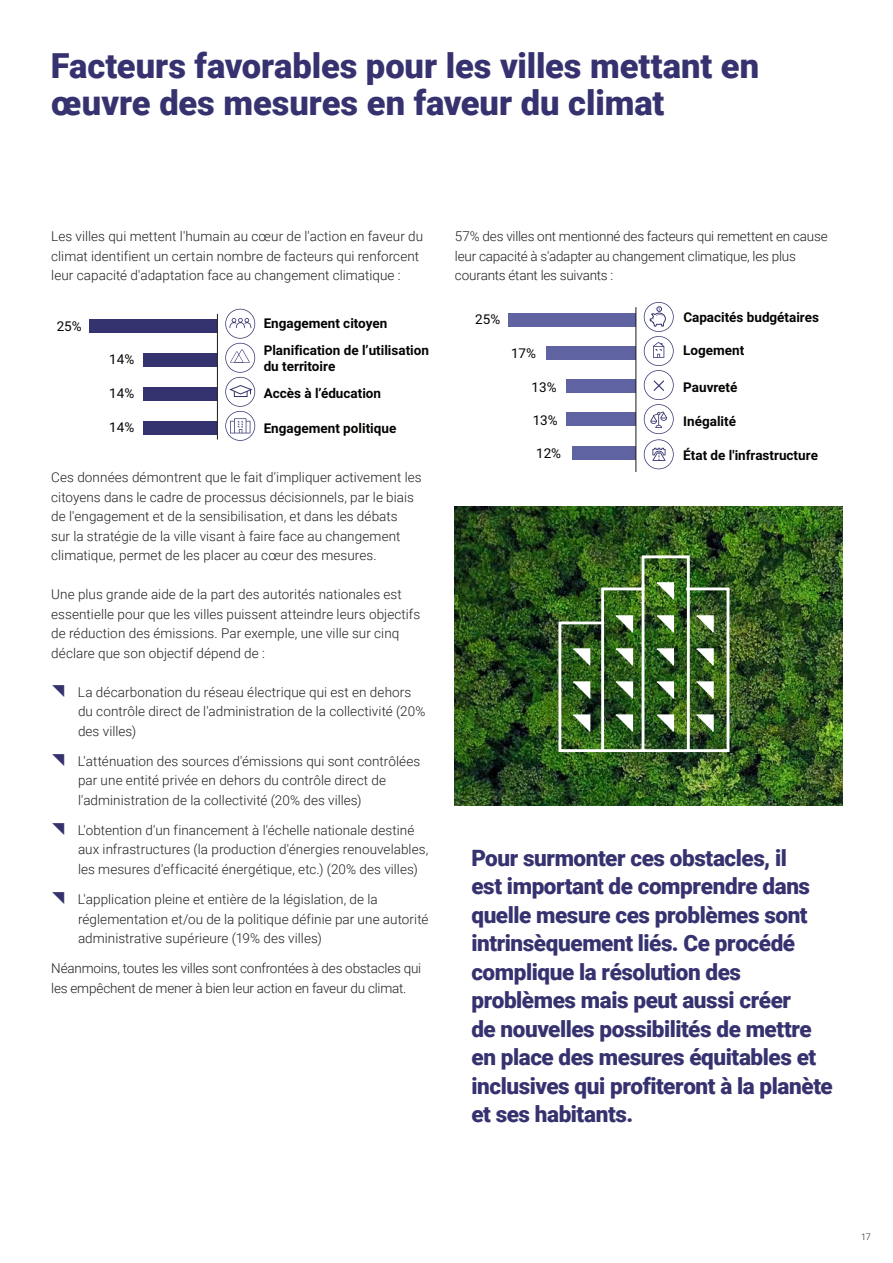
<style>
.page{position:relative;width:893px;height:1263px;background:#fff}
.page>*{position:absolute;margin:0;border:0;box-sizing:border-box;transform-origin:0 0}
.t1{font:900 34.5px/37.5px "Roboto";letter-spacing:-.005em;color:#36326f}
.t2{font:900 22.5px/28.5px "Roboto";letter-spacing:-.02em;color:#36326f}
.Body{font:300 13.5px/19.5px "Roboto";letter-spacing:.005em;color:#231f20}
.Bullet{font:300 13.5px/19.5px "Roboto";letter-spacing:.005em;color:#231f20}
.Body-2{font:300 13.5px/19.5px "Roboto";letter-spacing:-.015em;color:#231f20}
.t3{font:700 13.5px/16.2px "Roboto";color:#040503}
.t4{font:13.5px "Roboto";color:#040503}
.t5{font:300 9px "Roboto";color:#231f20}
</style>
<div class="page">
<img style="left:455px;top:506px;width:387px;height:299px">
<div style="left:642px;top:555px;width:48px;height:197px;border:3px solid #fff"></div>
<div style="left:558px;top:621px;width:46px;height:131px;border:3px solid #fff"></div>
<svg style="left:572px;top:647px;width:19px;height:20px"></svg>
<svg style="left:572px;top:681px;width:19px;height:19px"></svg>
<img style="left:600px;top:581px;width:131px;height:172px">
<svg style="left:572px;top:714px;width:19px;height:19px"></svg>
<div style="left:89px;top:320px;width:128px;height:13px;background:#34326f"></div>
<div style="left:143px;top:353px;width:74px;height:14px;background:#34326f"></div>
<div style="left:143px;top:387px;width:74px;height:13px;background:#34326f"></div>
<div style="left:143px;top:421px;width:74px;height:13px;background:#34326f"></div>
<hr style="left:217px;top:314px;width:1px;height:125px;background:#1a1a18">
<svg style="left:225px;top:309px;width:30px;height:132px"></svg>
<div style="left:508px;top:313px;width:128px;height:13px;background:#6063a2"></div>
<div style="left:546px;top:346px;width:90px;height:14px;background:#6063a2"></div>
<div style="left:567px;top:380px;width:69px;height:13px;background:#6063a2"></div>
<div style="left:567px;top:413px;width:69px;height:13px;background:#6063a2"></div>
<div style="left:572px;top:446px;width:64px;height:14px;background:#6063a2"></div>
<hr style="left:635px;top:307px;width:1px;height:165px;background:#1a1a18">
<svg style="left:644px;top:302px;width:30px;height:167px"></svg>
<h1 class="t1" style="left:51px;top:45px;width:710px">Facteurs favorables pour les villes mettant en œuvre des mesures en faveur du climat</h1>
<p class="Body" style="left:51px;top:226px;width:373px">Les villes qui mettent l'humain au cœur de l'action en faveur du climat identifient un certain nombre de facteurs qui renforcent leur capacité d'adaptation face au changement climatique :</p>
<p class="t4" style="left:57px;top:316px;width:27px">25%</p>
<p class="t3" style="left:264px;top:315px;width:125px">Engagement citoyen</p>
<p class="t4" style="left:109px;top:350px;width:27px">14%</p>
<p class="t4" style="left:109px;top:384px;width:27px">14%</p>
<p class="t4" style="left:109px;top:418px;width:27px">14%</p>
<p class="t3" style="left:264px;top:341px;width:167px">Planification de l’utilisation du territoire</p>
<p class="t3" style="left:264px;top:385px;width:119px">Accès à l’éducation</p>
<p class="t3" style="left:264px;top:419px;width:134px">Engagement politique</p>
<p class="Body" style="left:51px;top:467px;width:372px">Ces données démontrent que le fait d'impliquer activement les citoyens dans le cadre de processus décisionnels, par le biais de l'engagement et de la sensibilisation, et dans les débats<br>sur la stratégie de la ville visant à faire face au changement climatique, permet de les placer au cœur des mesures.</p>
<p class="Body" style="left:51px;top:584px;width:371px">Une plus grande aide de la part des autorités nationales est essentielle pour que les villes puissent atteindre leurs objectifs de réduction des émissions. Par exemple, une ville sur cinq déclare que son objectif dépend de :</p>
<p class="Bullet" style="left:78px;top:681px;width:349px">La décarbonation du réseau électrique qui est en dehors du contrôle direct de l'administration de la collectivité (20% des villes)</p>
<p class="Bullet" style="left:78px;top:751px;width:344px">L'atténuation des sources d'émissions qui sont contrôlées par une entité privée en dehors du contrôle direct de l'administration de la collectivité (20% des villes)</p>
<p class="Bullet" style="left:78px;top:820px;width:352px">L'obtention d'un financement à l'échelle nationale destiné aux infrastructures (la production d'énergies renouvelables, les mesures d'efficacité énergétique, etc.) (20% des villes)</p>
<p class="Bullet" style="left:78px;top:889px;width:352px">L'application pleine et entière de la législation, de la réglementation et/ou de la politique définie par une autorité administrative supérieure (19% des villes)</p>
<p class="Body-2" style="left:51px;top:958px;width:372px">Néanmoins, toutes les villes sont confrontées à des obstacles qui les empêchent de mener à bien leur action en faveur du climat.</p>
<p class="Body-2" style="left:455px;top:226px;width:374px">57% des villes ont mentionné des facteurs qui remettent en cause leur capacité à s'adapter au changement climatique, les plus courants étant les suivants :</p>
<p class="t4" style="left:475px;top:310px;width:27px">25%</p>
<p class="t3" style="left:683px;top:308px;width:137px">Capacités budgétaires</p>
<p class="t4" style="left:511px;top:343px;width:27px">17%</p>
<p class="t4" style="left:531px;top:377px;width:27px">13%</p>
<p class="t4" style="left:533px;top:410px;width:27px">13%</p>
<p class="t4" style="left:536px;top:444px;width:27px">12%</p>
<p class="t3" style="left:683px;top:342px;width:63px">Logement</p>
<p class="t3" style="left:683px;top:378px;width:56px">Pauvreté</p>
<p class="t3" style="left:683px;top:413px;width:54px">Inégalité</p>
<p class="t3" style="left:683px;top:447px;width:136px">État de l'infrastructure</p>
<h2 class="t2" style="left:471px;top:843px;width:363px">Pour surmonter ces obstacles, il<br>est important de comprendre dans quelle mesure ces problèmes sont intrinsèquement liés. Ce procédé complique la résolution des problèmes mais peut aussi créer<br>de nouvelles possibilités de mettre en place des mesures équitables et inclusives qui profiteront à la planète et ses habitants.</h2>
<p class="t5" style="left:861px;top:1230px;width:11px">17</p>
</div>
